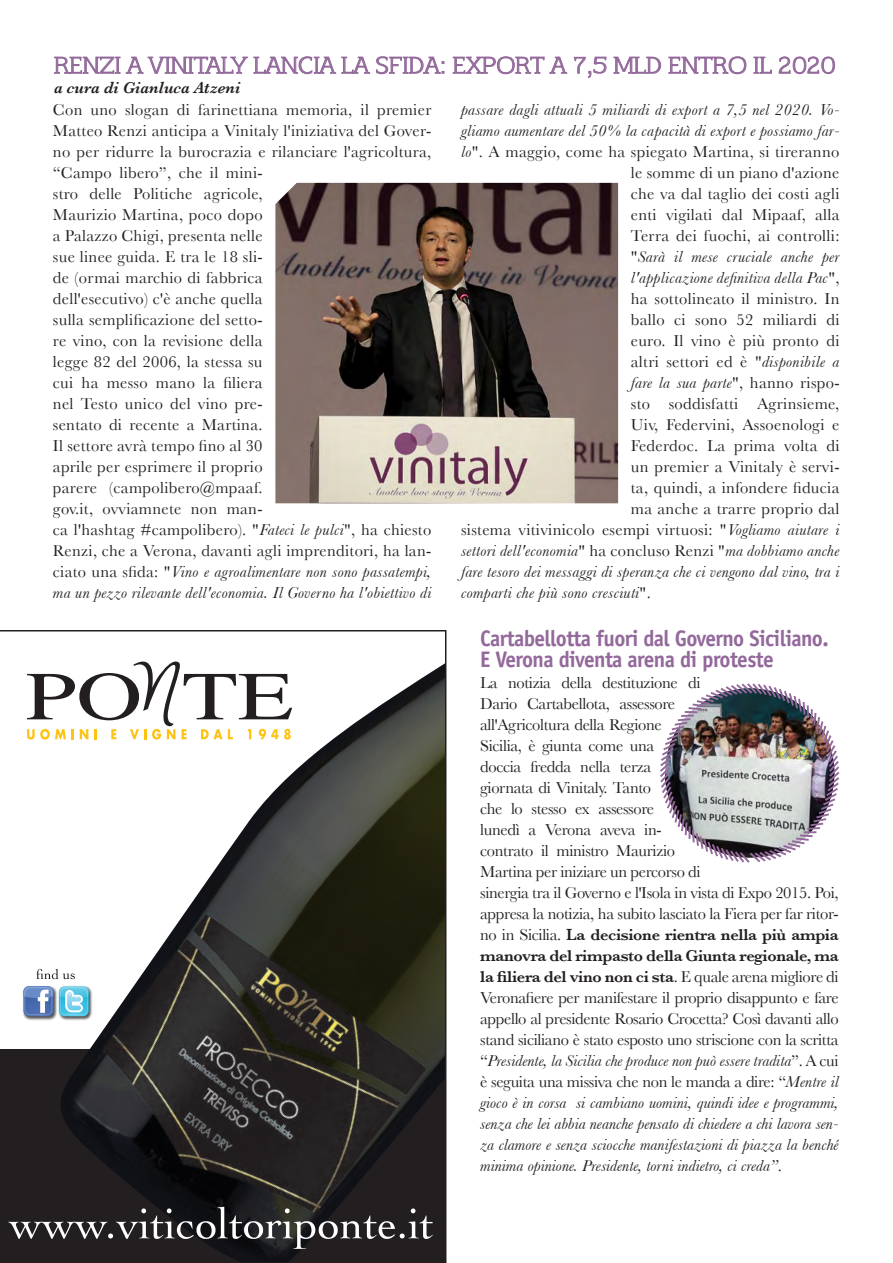
<style>
.page{position:relative;width:893px;height:1263px;background:#fff}
.page>*{position:absolute;margin:0;border:0;box-sizing:border-box;transform-origin:0 0}
.t1{font:700 22.5px "Officina Sans Std";letter-spacing:-.03em;color:#93699b;scale:.95 1}
.t2{font:22.5px "Aftaserif";color:#93699b}
.t3{font:16.5px/21px "Baskerville";letter-spacing:.02em;color:#231f20}
.t4{font:16.5px/21px "Baskerville";letter-spacing:-.02em;color:#231f20}
.t5{font:italic 16.5px "Baskerville";letter-spacing:.02em;color:#231f20}
.t6{font:italic 600 16.5px "Baskerville";color:#231f20}
.s1{font-style:italic}
.s2{font-style:normal}
.s3{font-weight:600}
</style>
<div class="page">
<svg style="left:54px;top:56px;width:316px;height:19px"></svg>
<svg style="left:376px;top:56px;width:68px;height:18px"></svg>
<svg style="left:452px;top:56px;width:115px;height:18px"></svg>
<svg style="left:573px;top:56px;width:34px;height:22px"></svg>
<svg style="left:613px;top:56px;width:48px;height:18px"></svg>
<svg style="left:668px;top:56px;width:79px;height:18px"></svg>
<svg style="left:753px;top:56px;width:19px;height:18px"></svg>
<svg style="left:778px;top:56px;width:57px;height:18px"></svg>
<svg style="left:0;top:630px;width:446px;height:633px"></svg>
<img style="left:660px;top:683px;width:180px;height:180px">
<img style="left:275px;top:183px;width:343px;height:320px">
<p class="t2" style="left:54px;top:51px;width:783px">RENZI A VINITALY LANCIA LA SFIDA: EXPORT A 7,5 MLD ENTRO IL 2020</p>
<p class="t6" style="left:54px;top:78px;width:188px">a cura di Gianluca Atzeni</p>
<p class="t3" style="left:53px;top:99px;width:380px">Con uno slogan di farinettiana memoria, il premier Matteo Renzi anticipa a Vinitaly l'iniziativa del Gover&shy;no per ridurre la burocrazia e rilanciare l'agricoltura, “Campo libero”, che il mini-<br>stro delle Politiche agricole,<br>Maurizio Martina, poco dopo<br>a Palazzo Chigi, presenta nelle<br>sue linee guida. E tra le 18 sli-<br>de (ormai marchio di fabbrica<br>dell'esecutivo) c'è anche quella<br>sulla semplificazione del setto-<br>re vino, con la revisione della<br>legge 82 del 2006, la stessa su<br>cui ha messo mano la filiera<br>nel Testo unico del vino pre-<br>sentato di recente a Martina.<br>Il settore avrà tempo fino al 30<br>aprile per esprimere il proprio<br>parere (campolibero@mpaaf.<br>gov.it, ovviamnete non man-<br>ca l'hashtag #campolibero). "<span class="s1">Fateci le pulci</span>", ha chiesto Renzi, che a Verona, davanti agli imprenditori, ha lan&shy;ciato una sfida: "<span class="s1">Vino e agroalimentare non sono passatempi, ma un pezzo rilevante dell'economia. Il Governo ha l'obiettivo di</span></p>
<p class="t5" style="left:461px;top:100px;width:380px">passare dagli attuali 5 miliardi di export a 7,5 nel 2020. Vo-</p>
<p class="t5" style="left:461px;top:121px;width:380px">gliamo aumentare del 50% la capacità di export e possiamo far-</p>
<p class="t3" style="left:461px;top:141px;width:380px"><span class="s1">lo</span>". A maggio, come ha spiegato Martina, si tireranno</p>
<p class="t3" style="left:631px;top:162px;width:210px">le somme di un piano d'azione</p>
<p class="t3" style="left:631px;top:183px;width:210px">che va dal taglio dei costi agli</p>
<p class="t3" style="left:631px;top:204px;width:210px">enti vigilati dal Mipaaf, alla</p>
<p class="t3" style="left:631px;top:225px;width:210px">Terra dei fuochi, ai controlli:</p>
<p class="t5" style="left:631px;top:247px;width:210px"><span class="s2">"</span>Sarà il mese cruciale anche per</p>
<p class="t5" style="left:631px;top:268px;width:210px">l'applicazione definitiva della Pac<span class="s2">",</span></p>
<p class="t3" style="left:631px;top:288px;width:210px">ha sottolineato il ministro. In</p>
<p class="t3" style="left:631px;top:309px;width:210px">ballo ci sono 52 miliardi di</p>
<p class="t3" style="left:631px;top:330px;width:210px">euro. Il vino è più pronto di</p>
<p class="t3" style="left:631px;top:351px;width:210px">altri settori ed è "<span class="s1">disponibile a</span></p>
<p class="t5" style="left:631px;top:373px;width:210px">fare la sua parte<span class="s2">", hanno rispo-</span></p>
<p class="t3" style="left:631px;top:393px;width:210px">sto soddisfatti Agrinsieme,</p>
<p class="t3" style="left:631px;top:414px;width:210px">Uiv, Federvini, Assoenologi e</p>
<p class="t3" style="left:631px;top:435px;width:210px">Federdoc. La prima volta di</p>
<p class="t3" style="left:631px;top:456px;width:210px">un premier a Vinitaly è servi-</p>
<p class="t3" style="left:631px;top:477px;width:210px">ta, quindi, a infondere fiducia</p>
<p class="t3" style="left:631px;top:498px;width:210px">ma anche a trarre proprio dal</p>
<p class="t3" style="left:461px;top:519px;width:380px">sistema vitivinicolo esempi virtuosi: "<span class="s1">Vogliamo aiutare i</span></p>
<p class="t5" style="left:461px;top:541px;width:380px">settori dell'economia<span class="s2">" ha concluso Renzi "</span>ma dobbiamo anche</p>
<p class="t5" style="left:461px;top:562px;width:380px">fare tesoro dei messaggi di speranza che ci vengono dal vino, tra i</p>
<p class="t5" style="left:461px;top:583px;width:191px">comparti che più sono cresciuti<span class="s2">".</span></p>
<p class="t1" style="left:480px;top:625px;width:368px">Cartabellotta fuori dal Governo Siciliano.</p>
<p class="t1" style="left:480px;top:646px;width:310px">E Verona diventa arena di proteste</p>
<p class="t4" style="left:480px;top:672px;width:360px">La notizia della destituzione di<br>Dario Cartabellota, assessore<br>all'Agricoltura della Regione<br>Sicilia, è giunta come una<br>doccia fredda nella terza<br>giornata di Vinitaly. Tanto<br>che lo stesso ex assessore<br>lunedì a Verona aveva in-<br>contrato il ministro Maurizio<br>Martina per iniziare un percorso di<br>sinergia tra il Governo e l'Isola in vista di Expo 2015. Poi, appresa la notizia, ha subito lasciato la Fiera per far ritor&shy;no in Sicilia. <span class="s3">La decisione rientra nella più ampia manovra del rimpasto della Giunta regionale, ma la filiera del vino non ci sta</span>. E quale arena migliore di Veronafiere per manifestare il proprio disappunto e fare appello al presidente Rosario Crocetta? Così davanti allo stand siciliano è stato esposto uno striscione con la scritta “<span class="s1">Presidente, la Sicilia che produce non può essere tradita</span>”. A cui è seguita una missiva che non le manda a dire: “<span class="s1">Mentre il gioco è in corsa si cambiano uomini, quindi idee e programmi, senza che lei abbia neanche pensato di chiedere a chi lavora sen&shy;za clamore e senza sciocche manifestazioni di piazza la benché minima opinione. Presidente, torni indietro, ci creda”</span>.</p>
</div>
